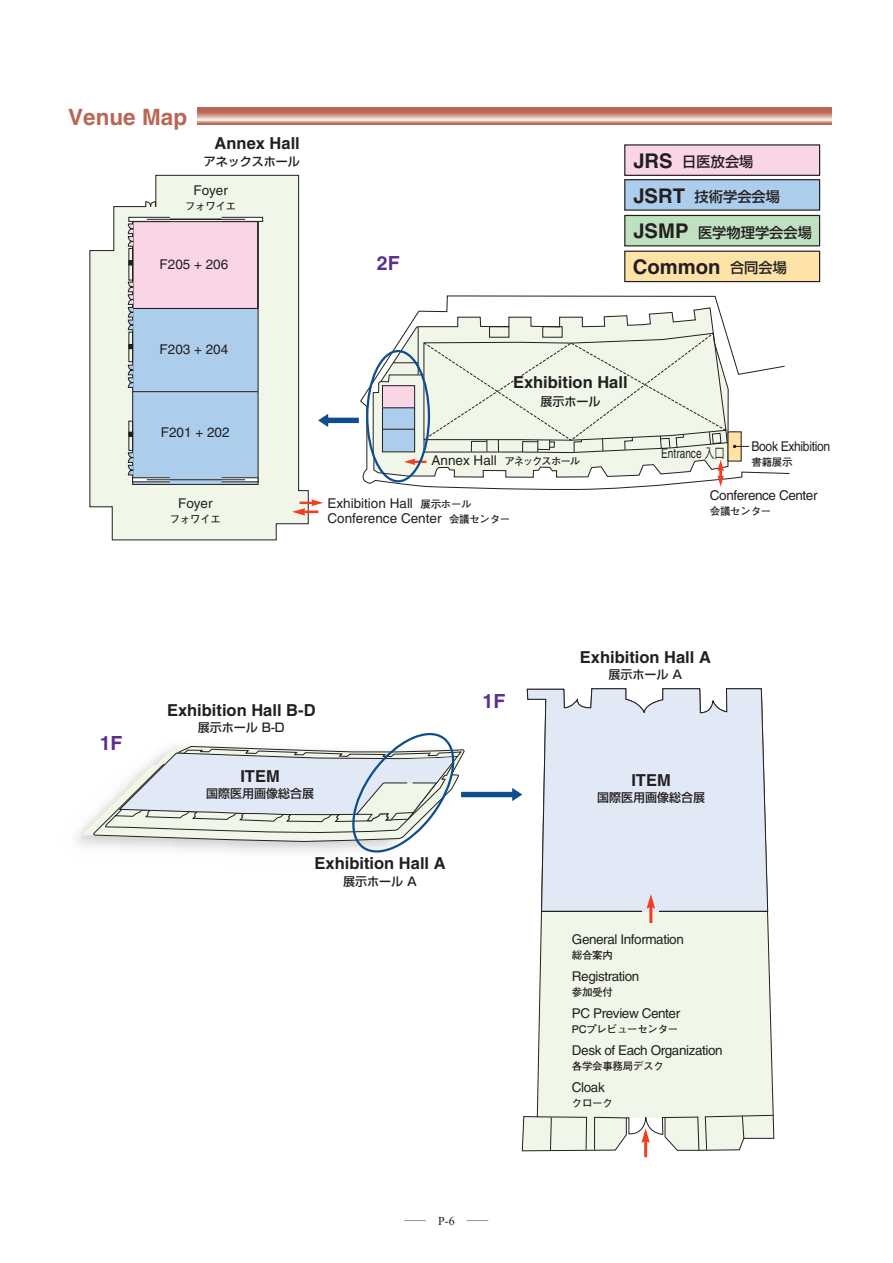
<style>
.page{position:relative;width:893px;height:1263px;background:#fff}
.page>*{position:absolute;margin:0;border:0;box-sizing:border-box;transform-origin:0 0}
.t1{font:700 22.5px "Helvetica";color:#b86756}
.t2{font:700 20.25px "Helvetica";color:#231f20}
.t3{font:700 19.5px "Helvetica";color:#5b2e91}
.t4{font:700 16.5px "Helvetica";color:#231f20}
.t5{font:500 14.25px "Shin Go Pro";color:#231f20}
.t6{font:13.5px "Helvetica";letter-spacing:-.03em;color:#231f20}
.t7{font:13.5px/15.3px "Helvetica";color:#231f20}
.t8{font:13.5px "Helvetica";letter-spacing:-.03em;color:#231f20;scale:.9 1}
.t9{font:13.5px "Helvetica";color:#231f20;scale:.75 1}
.t10{font:500 12px "Shin Go Pro";color:#231f20}
.t11{font:12px "Times New Roman";color:#231f20}
.t12{font:700 10.5px "Futo Go B101 Pro";letter-spacing:-.03em;color:#231f20}
.s1{font-family:"Helvetica";font-weight:700;font-size:20.25px}
.s2{font-family:"Shin Go Pro";font-weight:500;font-size:14.25px}
.s3{font-family:"Futo Go B101 Pro";font-weight:700;font-size:10.5px}
.s4{font-family:"Koz Go Pr 6 N"}
.s5{font-family:"Ryumin Pr 6";font-weight:300;font-size:8.4px}
</style>
<div class="page">
<svg style="left:89px;top:175px;width:220px;height:366px"></svg>
<div style="left:133px;top:222px;width:125px;height:87px;background:#fad5e5"></div>
<svg style="left:197px;top:107px;width:635px;height:17px;background:#cc9586"></svg>
<div style="left:132px;top:219px;width:126px;height:90px;border:1px solid #231f20"></div>
<div style="left:128px;top:248px;width:5px;height:32px;border:1px solid #231f20"></div>
<svg style="left:128px;top:260px;width:5px;height:5px"></svg>
<svg style="left:128px;top:217px;width:42px;height:5px"></svg>
<svg style="left:221px;top:217px;width:42px;height:5px"></svg>
<hr style="left:147px;top:219px;width:98px;height:1px;background:#231f20">
<svg style="left:128px;top:224px;width:5px;height:23px"></svg>
<svg style="left:318px;top:414px;width:41px;height:13px"></svg>
<svg style="left:292px;top:499px;width:31px;height:17px"></svg>
<svg style="left:360px;top:295px;width:430px;height:195px"></svg>
<svg style="left:380px;top:332px;width:369px;height:155px;background:#e4e8de"></svg>
<div style="left:133px;top:308px;width:125px;height:176px;background:#accdeb"></div>
<div style="left:132px;top:308px;width:126px;height:177px;border:1px solid #231f20"></div>
<div style="left:128px;top:332px;width:5px;height:30px;border:1px solid #231f20"></div>
<svg style="left:128px;top:344px;width:5px;height:5px"></svg>
<div style="left:128px;top:421px;width:5px;height:30px;border:1px solid #231f20"></div>
<svg style="left:128px;top:432px;width:5px;height:5px"></svg>
<svg style="left:132px;top:477px;width:38px;height:5px"></svg>
<svg style="left:221px;top:477px;width:37px;height:5px"></svg>
<hr style="left:147px;top:479px;width:98px;height:1px;background:#231f20">
<svg style="left:128px;top:282px;width:5px;height:48px"></svg>
<svg style="left:128px;top:365px;width:5px;height:23px"></svg>
<svg style="left:128px;top:452px;width:5px;height:23px"></svg>
<hr style="left:133px;top:391px;width:125px;height:1px;background:#231f20">
<svg style="left:521px;top:794px;width:254px;height:357px;background:#f0f5e8"></svg>
<svg style="left:594px;top:1116px;width:33px;height:34px"></svg>
<svg style="left:537px;top:1116px;width:50px;height:35px;background:#dde2d5"></svg>
<svg style="left:664px;top:1114px;width:110px;height:37px;background:#e0e5d9"></svg>
<svg style="left:641px;top:1128px;width:9px;height:29px"></svg>
<svg style="left:526px;top:688px;width:242px;height:224px;background:#e0e7f2"></svg>
<hr style="left:542px;top:911px;width:226px;height:1px;background:#231f20">
<div style="left:642px;top:911px;width:17px;height:21px;background:#f1f7e8"></div>
<div style="left:642px;top:888px;width:17px;height:24px;background:#e1e9f6"></div>
<svg style="left:647px;top:894px;width:8px;height:29px"></svg>
<svg style="left:82px;top:732px;width:440px;height:127px"></svg>
<svg style="left:145px;top:201px;width:11px;height:8px"></svg>
<div style="left:489px;top:326px;width:20px;height:12px;border:1px solid #231f20"></div>
<div style="left:542px;top:326px;width:20px;height:12px;border:1px solid #231f20"></div>
<div style="left:625px;top:145px;width:195px;height:30px;background:#fad5e5"></div>
<div style="left:624px;top:144px;width:196px;height:32px;border:1px solid #231f20"></div>
<div style="left:625px;top:180px;width:195px;height:30px;background:#accdeb"></div>
<div style="left:624px;top:179px;width:196px;height:32px;border:1px solid #231f20"></div>
<div style="left:625px;top:215px;width:195px;height:31px;background:#c0e1c0"></div>
<div style="left:624px;top:215px;width:196px;height:31px;border:1px solid #231f20"></div>
<div style="left:625px;top:251px;width:195px;height:31px;background:#ffe2a5"></div>
<div style="left:624px;top:251px;width:196px;height:31px;border:1px solid #231f20"></div>
<h1 class="t1" style="left:68px;top:104px;width:120px">Venue Map</h1>
<p class="t4" style="left:215px;top:134px;width:87px">Annex Hall</p>
<p class="t10" style="left:204px;top:152px;width:97px">アネックスホール</p>
<p class="t6" style="left:193px;top:182px;width:36px">Foyer</p>
<p class="t12" style="left:185px;top:198px;width:53px">フォワイエ</p>
<p class="t6" style="left:160px;top:256px;width:70px">F205 + 206</p>
<p class="t6" style="left:160px;top:341px;width:70px">F203 + 204</p>
<p class="t6" style="left:161px;top:424px;width:70px">F201 + 202</p>
<p class="t6" style="left:178px;top:495px;width:36px">Foyer</p>
<p class="t12" style="left:170px;top:510px;width:53px">フォワイエ</p>
<h3 class="t3" style="left:377px;top:251px;width:24px">2F</h3>
<p class="t5" style="left:633px;top:150px;width:122px"><span class="s1">JRS</span> 日医放会場</p>
<p class="t5" style="left:633px;top:185px;width:148px"><span class="s1">JSRT</span> 技術学会会場</p>
<p class="t5" style="left:633px;top:221px;width:180px"><span class="s1">JSMP</span> 医学物理学会会場</p>
<h2 class="t2" style="left:633px;top:254px;width:156px">Common <span class="s2">合同会場</span></h2>
<p class="t4" style="left:513px;top:372px;width:116px">Exhibition Hall</p>
<p class="t10" style="left:540px;top:391px;width:61px">展示ホール</p>
<p class="t7" style="left:432px;top:453px;width:150px">Annex Hall <span class="s3">アネックスホール</span></p>
<p class="t9" style="left:661px;top:446px;width:86px">Entrance <span class="s4">入口</span></p>
<p class="t8" style="left:751px;top:438px;width:89px">Book Exhibition</p>
<p class="t12" style="left:751px;top:454px;width:43px">書籍展示</p>
<p class="t7" style="left:327px;top:496px;width:184px">Exhibition Hall <span class="s3">展示ホール<br></span>Conference Center <span class="s3">会議センター</span></p>
<p class="t6" style="left:710px;top:488px;width:109px">Conference Center</p>
<p class="t12" style="left:710px;top:503px;width:63px">会議センター</p>
<h3 class="t3" style="left:100px;top:731px;width:24px">1F</h3>
<p class="t4" style="left:167px;top:700px;width:150px">Exhibition Hall B-D</p>
<p class="t10" style="left:198px;top:718px;width:88px">展示ホール B-D</p>
<p class="t4" style="left:240px;top:766px;width:41px">ITEM</p>
<p class="t10" style="left:206px;top:784px;width:109px">国際医用画像総合展</p>
<h3 class="t3" style="left:482px;top:689px;width:24px">1F</h3>
<p class="t4" style="left:580px;top:647px;width:133px">Exhibition Hall A</p>
<p class="t10" style="left:608px;top:665px;width:75px">展示ホール A</p>
<p class="t4" style="left:631px;top:770px;width:41px">ITEM</p>
<p class="t10" style="left:597px;top:788px;width:109px">国際医用画像総合展</p>
<p class="t4" style="left:315px;top:853px;width:133px">Exhibition Hall A</p>
<p class="t10" style="left:343px;top:871px;width:75px">展示ホール A</p>
<p class="t11" style="left:405px;top:1213px;width:85px"><span class="s5">―</span> P-6 <span class="s5">―</span></p>
<p class="t6" style="left:572px;top:931px;width:114px">General Information</p>
<p class="t12" style="left:572px;top:947px;width:43px">総合案内</p>
<p class="t6" style="left:572px;top:968px;width:69px">Registration</p>
<p class="t12" style="left:572px;top:983px;width:43px">参加受付</p>
<p class="t6" style="left:572px;top:1005px;width:110px">PC Preview Center</p>
<p class="t12" style="left:572px;top:1020px;width:108px">PCプレビューセンター</p>
<p class="t6" style="left:572px;top:1042px;width:152px">Desk of Each Organization</p>
<p class="t12" style="left:572px;top:1057px;width:93px">各学会事務局デスク</p>
<p class="t6" style="left:572px;top:1079px;width:34px">Cloak</p>
<p class="t12" style="left:572px;top:1094px;width:43px">クローク</p>
</div>
